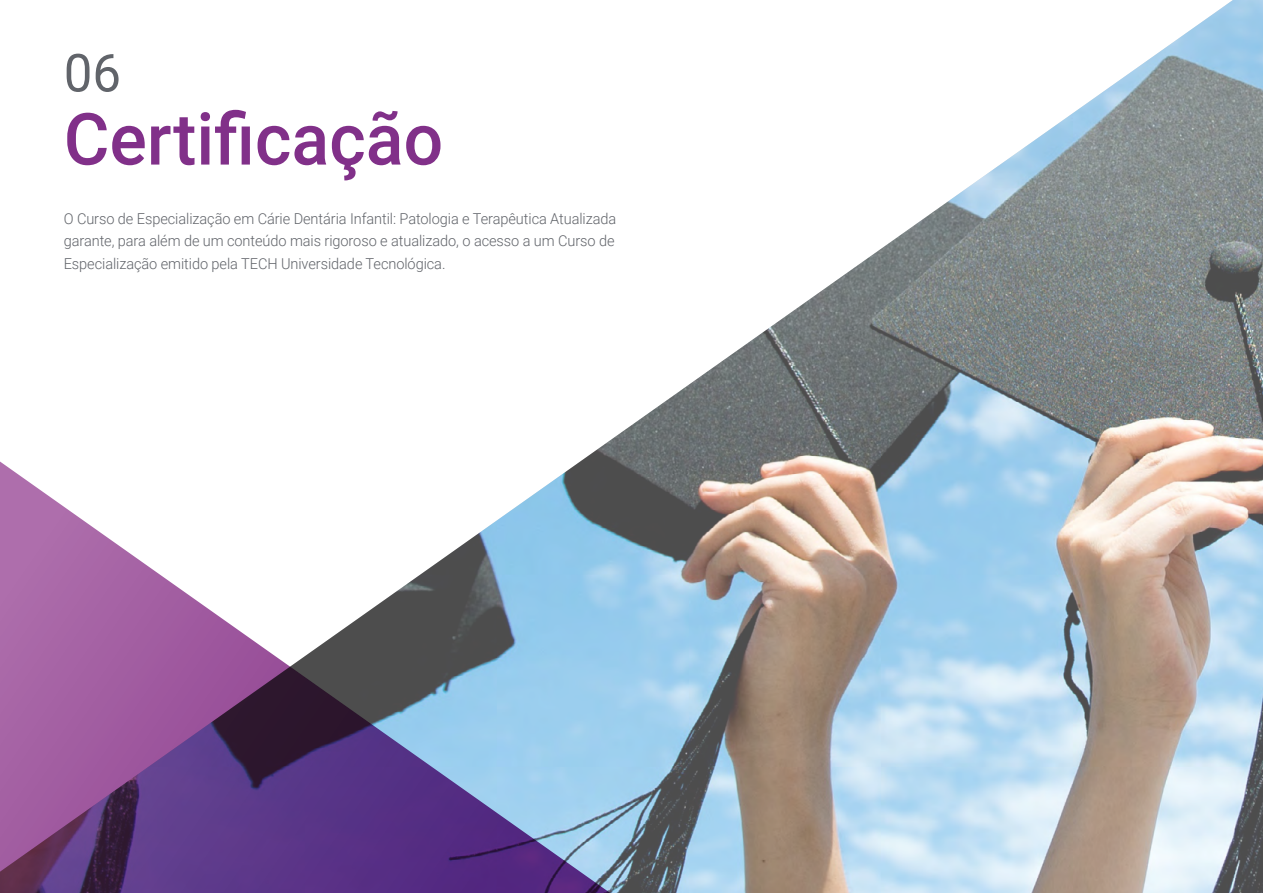
<style>
.page{position:relative;width:1263px;height:893px;background:#fff}
.page>*{position:absolute;margin:0;border:0;box-sizing:border-box;transform-origin:0 0}
.t1{font:500 72px "Roboto";color:#813089}
.t2{font:52.5px "Roboto";color:#61646a}
.t3{font:300 15px/22.5px "Roboto";letter-spacing:-.005em;color:#61646a;text-align:justify}
</style>
<div class="page">
<img style="left:602px;top:0;width:661px;height:893px">
<svg style="left:0;top:446px;width:640px;height:447px"></svg>
<h2 class="t2" style="left:64px;top:36px;width:59px">06</h2>
<h1 class="t1" style="left:64px;top:89px;width:381px">Certificação</h1>
<p class="t3" style="left:64px;top:207px;width:554px">O Curso de Especialização em Cárie Dentária Infantil: Patologia e Terapêutica Atualizada garante, para além de um conteúdo mais rigoroso e atualizado, o acesso a um Curso de Especialização emitido pela TECH Universidade Tecnológica.</p>
</div>
